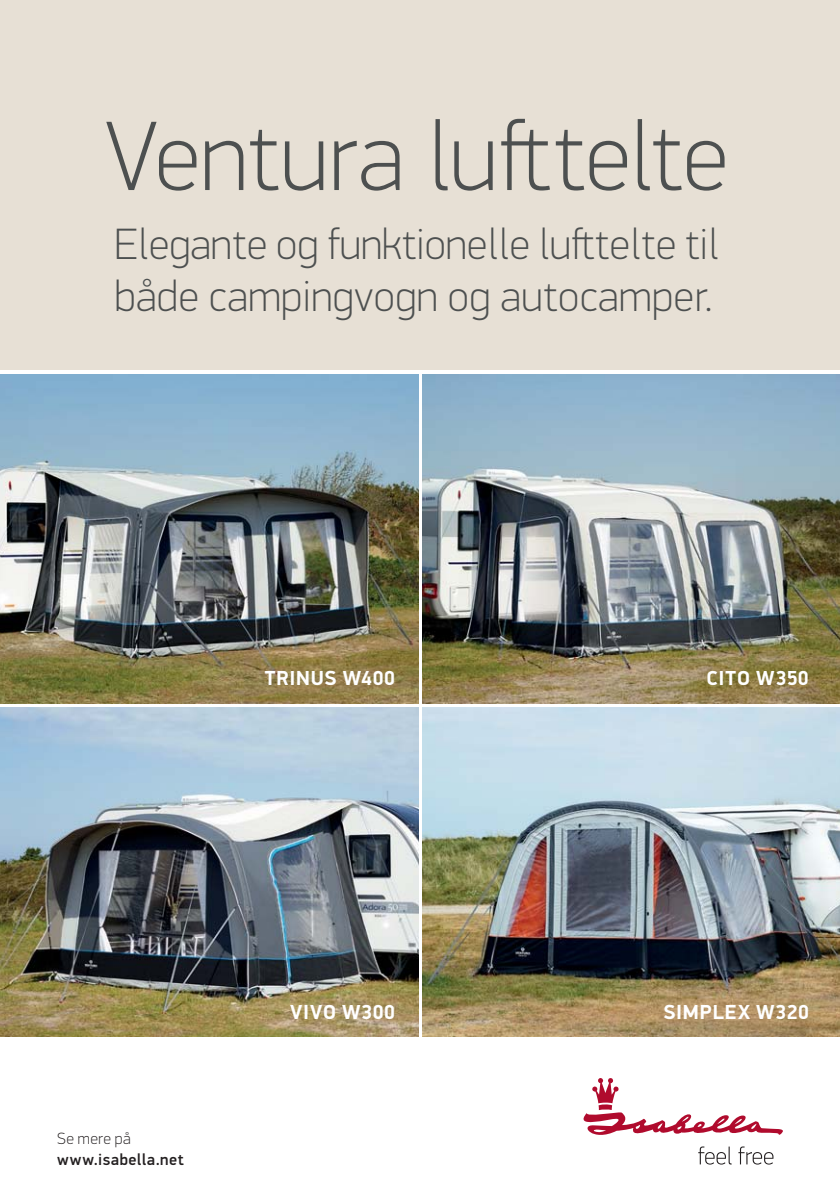
<style>
.page{position:relative;width:840px;height:1190px;background:#fff}
.page>*{position:absolute;margin:0;border:0;box-sizing:border-box;transform-origin:0 0}
.t1{font:99px "PF Din Display Pro Thin+XRQXUB";letter-spacing:-.01em;color:#4d5050}
.t2{font:44px/52px "PF Din Display Pro Thin+XRQXUB";color:#4d5050}
.t3{font:20.4px "PF Din Display Pro Bold+KHKRHI";letter-spacing:.035em;color:#fff}
.t4{font:16.2px "PF Din Display Pro Medium+QTNFGH";letter-spacing:.03em;color:#231f20}
.t5{font:16.2px "PF Din Display Pro Thin+XRQXUB";letter-spacing:.035em;color:#231f20}
</style>
<div class="page">
<svg style="left:584px;top:1078px;width:199px;height:87px"></svg>
<div style="left:0;top:0;width:840px;height:369px;background:#e7e0d5"></div>
<img style="left:0;top:375px;width:418px;height:329px">
<img style="left:422px;top:375px;width:418px;height:329px">
<img style="left:0;top:708px;width:418px;height:328px">
<img style="left:422px;top:708px;width:418px;height:329px">
<h1 class="t1" style="left:105px;top:120px;width:625px">Ventura lu-telte</h1>
<p class="t2" style="left:114px;top:223px;width:606px">Elegante og funktionelle lu-telte til både campingvogn og autocamper.</p>
<p class="t3" style="left:265px;top:666px;width:132px">TRINUS W400</p>
<p class="t3" style="left:706px;top:666px;width:104px">CITO W350</p>
<p class="t5" style="left:57px;top:1133px;width:75px">Se mere på</p>
<p class="t4" style="left:57px;top:1150px;width:128px">www.isabella.net</p>
<p class="t3" style="left:290px;top:1000px;width:107px">VIVO W300</p>
<p class="t3" style="left:663px;top:1000px;width:147px">SIMPLEX W320</p>
</div>
